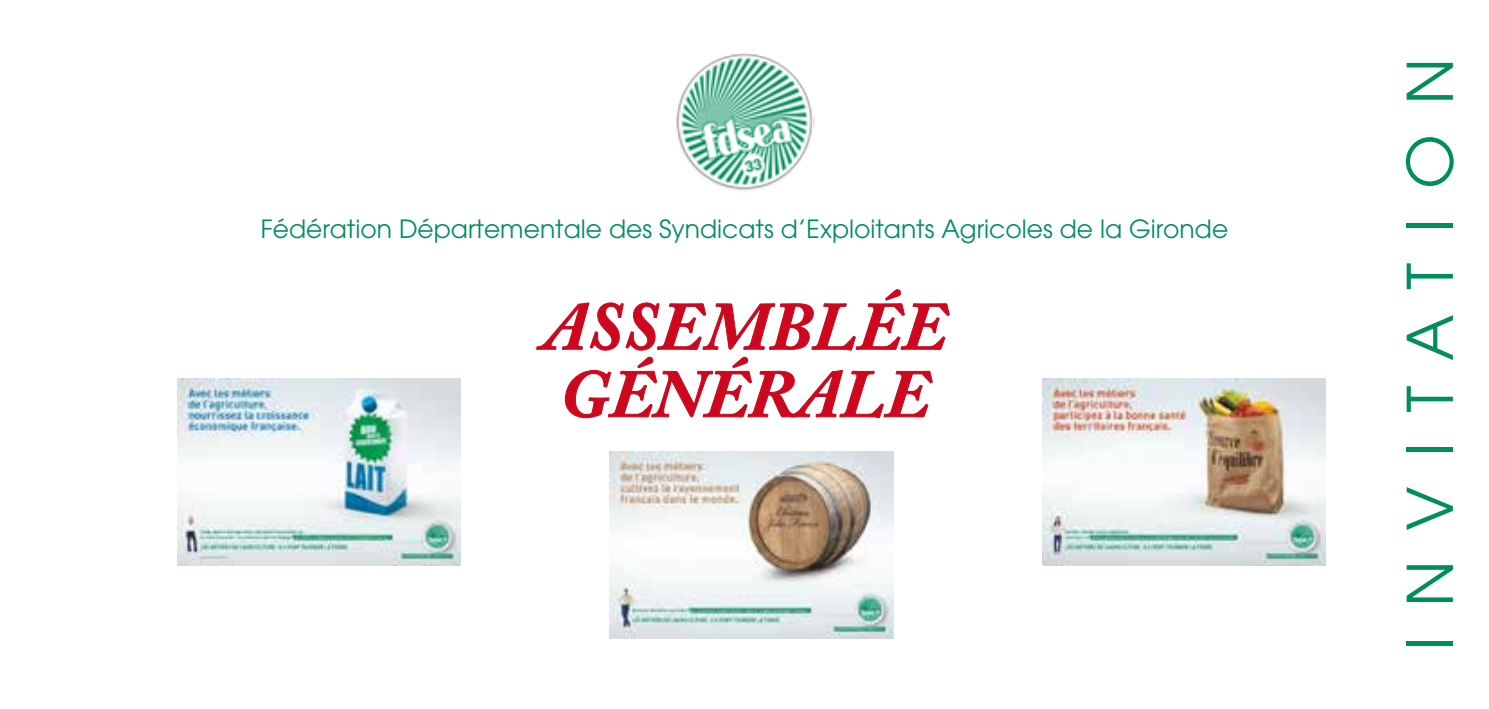
<style>
.page{position:relative;width:1489px;height:709px;background:#fff}
.page>*{position:absolute;margin:0;border:0;box-sizing:border-box;transform-origin:0 0}
.t1{font:italic 700 67.5px/67.5px "Adobe Caslon Pro";color:#cd071e}
.t2{font:62.5px "ITC Avant Garde Std";letter-spacing:.48em;color:#008e5d}
.t3{font:25px "ITC Avant Garde Std";color:#008e5d}
</style>
<div class="page">
<img style="left:177px;top:379px;width:284px;height:186px">
<img style="left:1042px;top:379px;width:283px;height:186px">
<img style="left:609px;top:451px;width:284px;height:187px">
<svg style="left:536px;top:289px;width:414px;height:130px"></svg>
<img style="left:676px;top:53px;width:138px;height:137px">
<p class="t3" style="left:261px;top:214px;width:969px">Fédération Départementale des Syndicats d’Exploitants Agricoles de la Gironde</p>
<h1 class="t1" style="left:542px;top:292px;width:406px">ASSEMBLÉE<br>GÉNÉRALE</h1>
<h2 class="t2" style="left:1390px;top:651px;width:594px;rotate:-90deg">INVITATION</h2>
</div>
